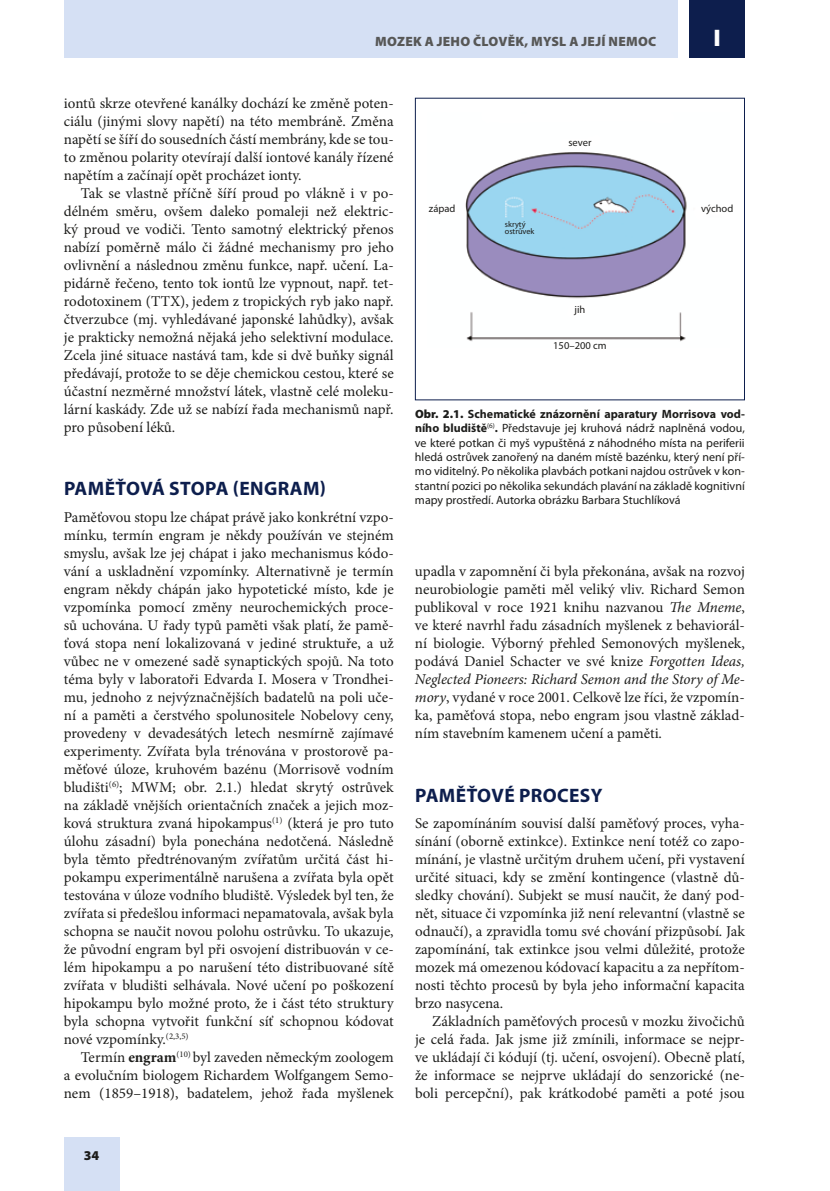
<style>
.page{position:relative;width:830px;height:1191px;background:#fff}
.page>*{position:absolute;margin:0;border:0;box-sizing:border-box;transform-origin:0 0}
.t1{font:900 24px "Myriad Pro";color:#fff}
.t2{font:700 19.5px "Myriad Pro";letter-spacing:.02em;color:#0d1e4d}
.t3{font:15px/18px "Minion Pro";color:#1d1d1b;text-align:justify}
.t4{font:900 13.5px "Myriad Pro";letter-spacing:.02em;color:#575756}
.t5{font:900 13.5px "Myriad Pro";color:#1d1d1b}
.t6{font:12px/14.4px "Myriad Pro";color:#1d1d1b;text-align:justify}
.t7{font:10.5px "Myriad Pro";color:#1d1d1b}
.t8{font:8.25px/7.5px "Myriad Pro";color:#1d1d1b}
.s1{font-weight:700}
.s2{font-weight:900}
.s3{font-style:italic}
</style>
<div class="page">
<div style="left:689px;top:0;width:55px;height:57px;background:#0d1e4d"></div>
<div style="left:64px;top:0;width:613px;height:57px;background:#d5e0f4"></div>
<div style="left:64px;top:1137px;width:55px;height:54px;background:#d5e0f4"></div>
<img style="left:465px;top:152px;width:222px;height:190px">
<p class="t4" style="left:375px;top:34px;width:283px">MOZEK A JEHO ČLOVĚK, MYSL A JEJÍ NEMOC</p>
<h1 class="t1" style="left:713px;top:25px;width:9px">I</h1>
<p class="t3" style="left:64px;top:94px;width:331px">iontů skrze otevřené kanálky dochází ke změně poten&shy;ciálu (jinými slovy napětí) na této membráně. Změna napětí se šíří do sousedních částí membrány, kde se tou&shy;to změnou polarity otevírají další iontové kanály řízené napětím a začínají opět procházet ionty.</p>
<p class="t3" style="left:64px;top:184px;width:331px;text-indent:17px">Tak se vlastně příčně šíří proud po vlákně i v po&shy;délném směru, ovšem daleko pomaleji než elektric&shy;ký proud ve vodiči. Tento samotný elektrický přenos nabízí poměrně málo či žádné mechanismy pro jeho ovlivnění a následnou změnu funkce, např. učení. La&shy;pidárně řečeno, tento tok iontů lze vypnout, např. tet&shy;rodotoxinem (TTX), jedem z tropických ryb jako např. čtverzubce (mj. vyhledávané japonské lahůdky), avšak je prakticky nemožná nějaká jeho selektivní modulace.<br>Zcela jiné situace nastává tam, kde si dvě buňky signál předávají, protože to se děje chemickou cestou, které se účastní nezměrné množství látek, vlastně celé moleku&shy;lární kaskády. Zde už se nabízí řada mechanismů např. pro působení léků.</p>
<h2 class="t2" style="left:64px;top:476px;width:263px">Paměťová stopa (engram)</h2>
<p class="t3" style="left:64px;top:508px;width:331px">Paměťovou stopu lze chápat právě jako konkrétní vzpo&shy;mínku, termín engram je někdy používán ve stejném smyslu, avšak lze jej chápat i jako mechanismus kódo&shy;vání a uskladnění vzpomínky. Alternativně je termín engram někdy chápán jako hypotetické místo, kde je vzpomínka pomocí změny neurochemických proce&shy;sů uchována. U řady typů paměti však platí, že pamě&shy;ťová stopa není lokalizovaná v jediné struktuře, a už vůbec ne v omezené sadě synaptických spojů. Na toto téma byly v laboratoři Edvarda I. Mosera v Trondhei&shy;mu, jednoho z nejvýznačnějších badatelů na poli uče&shy;ní a paměti a čerstvého spolunositele Nobelovy ceny, provedeny v devadesátých letech nesmírně zajímavé experimenty. Zvířata byla trénována v prostorově pa&shy;měťové úloze, kruhovém bazénu (Morrisově vodním bludišti<sup>(6)</sup>; MWM; obr. 2.1.) hledat skrytý ostrůvek na základě vnějších orientačních značek a jejich moz&shy;ková struktura zvaná hipokampus<sup>(1)</sup> (která je pro tuto úlohu zásadní) byla ponechána nedotčená. Následně byla těmto předtrénovaným zvířatům určitá část hi&shy;pokampu experimentálně narušena a zvířata byla opět testována v úloze vodního bludiště. Výsledek byl ten, že zvířata si předešlou informaci nepamatovala, avšak byla schopna se naučit novou polohu ostrůvku. To ukazuje, že původní engram byl při osvojení distribuován v ce&shy;lém hipokampu a po narušení této distribuované sítě zvířata v bludišti selhávala. Nové učení po poškození hipokampu bylo možné proto, že i část této struktury byla schopna vytvořit funkční síť schopnou kódovat nové vzpomínky.<sup>(2,3,5)</sup></p>
<p class="t3" style="left:64px;top:1048px;width:331px;text-indent:17px">Termín <span class="s1">engram</span><sup>(10)</sup> byl zaveden německým zoologem a evolučním biologem Richardem Wolfgangem Semo&shy;nem (1859–1918), badatelem, jehož řada myšlenek</p>
<p class="t5" style="left:84px;top:1147px;width:17px">34</p>
<p class="t7" style="left:568px;top:136px;width:25px">sever</p>
<p class="t7" style="left:429px;top:202px;width:28px">západ</p>
<p class="t7" style="left:700px;top:202px;width:34px">východ</p>
<p class="t8" style="left:504px;top:220px;width:31px">skrytý ostrůvek</p>
<p class="t7" style="left:574px;top:303px;width:12px">jih</p>
<p class="t7" style="left:553px;top:339px;width:55px">150–200 cm</p>
<p class="t6" style="left:415px;top:406px;width:331px"><span class="s2">Obr. 2.1.</span> <span class="s1">Schematické znázornění aparatury Morrisova vod&shy;ního bludiště</span><sup>(6)</sup><span class="s1">.</span> Představuje jej kruhová nádrž naplněná vodou, ve které potkan či myš vypuštěná z náhodného místa na periferii hledá ostrůvek zanořený na daném místě bazénku, který není pří&shy;mo viditelný. Po několika plavbách potkani najdou ostrůvek v kon&shy;stantní pozici po několika sekundách plavání na základě kognitivní mapy prostředí. Autorka obrázku Barbara Stuchlíková</p>
<p class="t3" style="left:415px;top:562px;width:331px">upadla v zapomnění či byla překonána, avšak na rozvoj neurobiologie paměti měl veliký vliv. Richard Semon publikoval v roce 1921 knihu nazvanou <span class="s3">The Mneme</span>, ve které navrhl řadu zásadních myšlenek z behaviorál&shy;ní biologie. Výborný přehled Semonových myšlenek, podává Daniel Schacter ve své knize <span class="s3">Forgotten Ideas, Neglected Pioneers: Richard Semon and the Story of Me&shy;mory</span>, vydané v roce 2001. Celkově lze říci, že vzpomín&shy;ka, paměťová stopa, nebo engram jsou vlastně základ&shy;ním stavebním kamenem učení a paměti.</p>
<h2 class="t2" style="left:415px;top:782px;width:189px">Paměťové procesy</h2>
<p class="t3" style="left:415px;top:814px;width:331px">Se zapomínáním souvisí další paměťový proces, vyha&shy;sínání (oborně extinkce). Extinkce není totéž co zapo&shy;mínání, je vlastně určitým druhem učení, při vystavení určité situaci, kdy se změní kontingence (vlastně dů&shy;sledky chování). Subjekt se musí naučit, že daný pod&shy;nět, situace či vzpomínka již není relevantní (vlastně se odnaučí), a zpravidla tomu své chování přizpůsobí. Jak zapomínání, tak extinkce jsou velmi důležité, protože mozek má omezenou kódovací kapacitu a za nepřítom&shy;nosti těchto procesů by byla jeho informační kapacita brzo nasycena.</p>
<p class="t3" style="left:415px;top:1012px;width:331px;text-indent:17px">Základních paměťových procesů v mozku živočichů je celá řada. Jak jsme již zmínili, informace se nejpr&shy;ve ukládají či kódují (tj. učení, osvojení). Obecně platí, že informace se nejprve ukládají do senzorické (ne&shy;boli percepční), pak krátkodobé paměti a poté jsou</p>
</div>
